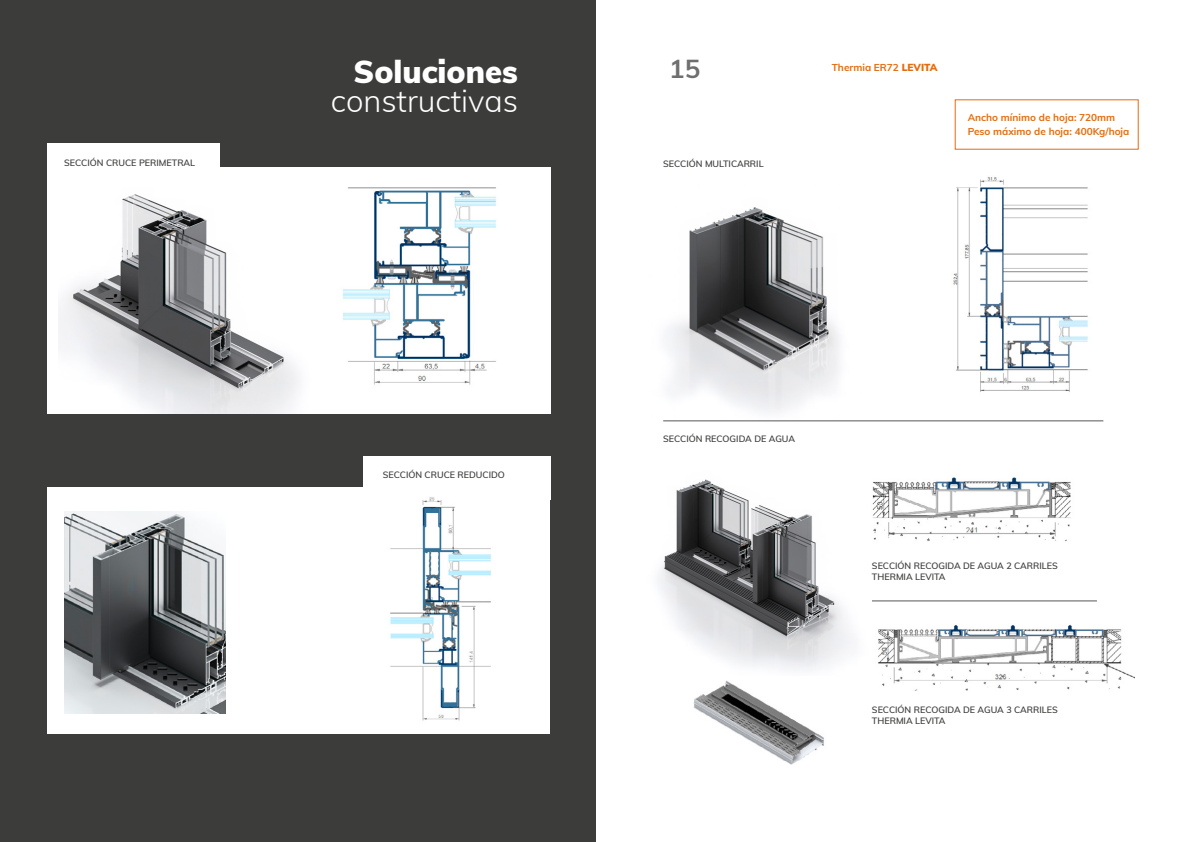
<style>
.page{position:relative;width:1191px;height:842px;background:#fff}
.page>*{position:absolute;margin:0;border:0;box-sizing:border-box;transform-origin:0 0}
.t1{font:300 31px "Muli";color:#fff}
.t2{font:900 31px "Muli";color:#fff}
.t3{font:700 26px "Muli";color:#706f6f}
.t4{font:700 10px/14px "Muli";color:#e56c0c}
.t5{font:600 9px/10.8px "Muli";color:#3c3c3b}
.s1{font-weight:900}
</style>
<div class="page">
<div style="left:0;top:0;width:595px;height:842px;background:#3c3c3b"></div>
<div style="left:47px;top:167px;width:503px;height:247px;background:#fff"></div>
<div style="left:47px;top:144px;width:172px;height:43px;background:#fff"></div>
<div style="left:363px;top:456px;width:187px;height:44px;background:#fff"></div>
<div style="left:47px;top:487px;width:503px;height:247px;background:#fff"></div>
<img style="left:59px;top:194px;width:240px;height:220px">
<img style="left:342px;top:187px;width:154px;height:198px">
<img style="left:64px;top:512px;width:162px;height:201px">
<img style="left:390px;top:497px;width:101px;height:224px">
<img style="left:663px;top:207px;width:220px;height:214px">
<img style="left:953px;top:177px;width:135px;height:215px">
<img style="left:658px;top:479px;width:195px;height:191px">
<img style="left:693px;top:680px;width:131px;height:84px">
<img style="left:872px;top:477px;width:199px;height:65px">
<img style="left:878px;top:624px;width:256px;height:67px">
<hr style="left:872px;top:601px;width:225px;height:1px;background:#575756">
<hr style="left:663px;top:421px;width:440px;height:1px;background:#575756">
<p class="t5" style="left:64px;top:157px;width:132px">SECCIÓN CRUCE PERIMETRAL</p>
<h1 class="t2" style="left:353px;top:49px;width:166px">Soluciones</h1>
<h1 class="t1" style="left:331px;top:78px;width:189px">constructivas</h1>
<p class="t5" style="left:383px;top:469px;width:124px">SECCIÓN CRUCE REDUCIDO</p>
<h2 class="t3" style="left:669px;top:49px;width:33px">15</h2>
<p class="t4" style="left:831px;top:60px;width:107px">Thermia ER72 <span class="s1">LEVITA</span></p>
<p class="t5" style="left:663px;top:158px;width:102px">SECCIÓN MULTICARRIL</p>
<p class="t4" style="left:967px;top:110px;width:163px">Ancho mínimo de hoja: 720mm<br>Peso máximo de hoja: 400Kg/hoja</p>
<p class="t5" style="left:663px;top:433px;width:133px">SECCIÓN RECOGIDA DE AGUA</p>
<p class="t5" style="left:872px;top:560px;width:187px">SECCIÓN RECOGIDA DE AGUA 2 CARRILES<br>THERMIA LEVITA</p>
<p class="t5" style="left:872px;top:704px;width:187px">SECCIÓN RECOGIDA DE AGUA 3 CARRILES<br>THERMIA LEVITA</p>
</div>
